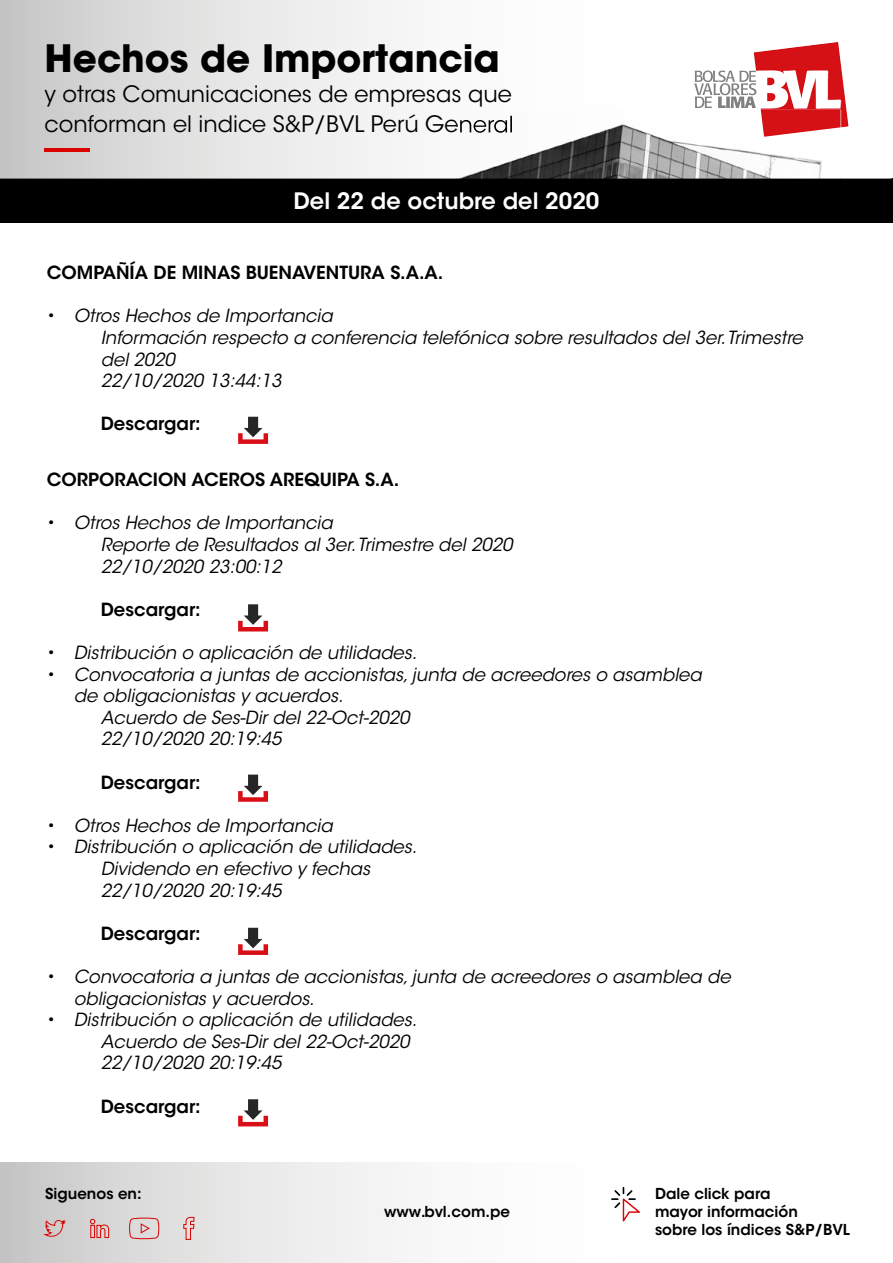
<style>
.page{position:relative;width:893px;height:1263px;background:#fff}
.page>*{position:absolute;margin:0;border:0;box-sizing:border-box;transform-origin:0 0}
.t1{font:700 37.5px "ITC Avant Garde Std";color:#000}
.t2{font:22.5px/30px "ITC Avant Garde Std";color:#000}
.t3{font:600 22.5px "ITC Avant Garde Std";color:#fff}
.t4{font:italic 18px/21.6px "ITC Avant Garde Std";color:#000}
.t5{font:600 18px "ITC Avant Garde Std";color:#000}
.t6{font:600 15px/18px "ITC Avant Garde Std";color:#000}
.s1{font-style:normal}
</style>
<div class="page">
<div style="left:0;top:179px;width:893px;height:44px;background:#000"></div>
<svg style="left:0;top:0;width:892px;height:179px"></svg>
<img style="left:754px;top:42px;width:94px;height:85px">
<svg style="left:694px;top:71px;width:62px;height:37px"></svg>
<img style="left:456px;top:109px;width:384px;height:70px">
<img style="left:456px;top:115px;width:56px;height:20px">
<img style="left:456px;top:116px;width:56px;height:17px">
<img style="left:761px;top:109px;width:79px;height:28px">
<hr style="left:45px;top:148px;width:45px;height:3px;background:#d90300">
<svg style="left:1px;top:1162px;width:623px;height:101px"></svg>
<svg style="left:44px;top:1216px;width:151px;height:24px;background:#d7c1c0"></svg>
<svg style="left:611px;top:1187px;width:29px;height:34px"></svg>
<svg style="left:238px;top:1099px;width:30px;height:27px"></svg>
<svg style="left:238px;top:928px;width:30px;height:27px"></svg>
<svg style="left:238px;top:774px;width:30px;height:28px"></svg>
<svg style="left:238px;top:604px;width:30px;height:27px"></svg>
<svg style="left:238px;top:417px;width:30px;height:27px"></svg>
<h1 class="t1" style="left:45px;top:34px;width:457px">Hechos de Importancia</h1>
<p class="t2" style="left:45px;top:80px;width:470px">y otras Comunicaciones de empresas que conforman el indice S&amp;P/BVL Perú General</p>
<p class="t3" style="left:293px;top:187px;width:307px">Del 22 de octubre del 2020</p>
<p class="t5" style="left:47px;top:261px;width:398px">COMPAÑÍA DE MINAS BUENAVENTURA S.A.A.</p>
<p class="t4" style="left:101px;top:305px;width:704px;text-indent:-54px"><span class="s1">•</span> Otros Hechos de Importancia<br>Información respecto a conferencia telefónica sobre resultados del 3er. Trimestre del 2020<br>22/10/2020 13:44:13</p>
<p class="t5" style="left:101px;top:412px;width:102px">Descargar:</p>
<p class="t5" style="left:47px;top:468px;width:354px">CORPORACION ACEROS AREQUIPA S.A.</p>
<p class="t4" style="left:101px;top:512px;width:413px;text-indent:-54px"><span class="s1">•</span> Otros Hechos de Importancia<br>Reporte de Resultados al 3er. Trimestre del 2020<br>22/10/2020 23:00:12</p>
<p class="t5" style="left:101px;top:598px;width:102px">Descargar:</p>
<p class="t4" style="left:47px;top:642px;width:372px"><span class="s1">•</span> Distribución o aplicación de utilidades.</p>
<p class="t4" style="left:47px;top:664px;width:657px"><span class="s1">•</span> Convocatoria a juntas de accionistas, junta de acreedores o asamblea</p>
<p class="t4" style="left:74px;top:685px;width:271px">de obligacionistas y acuerdos.</p>
<p class="t4" style="left:101px;top:707px;width:310px">Acuerdo de Ses-Dir del 22-Oct-2020</p>
<p class="t4" style="left:101px;top:728px;width:182px">22/10/2020 20:19:45</p>
<p class="t5" style="left:101px;top:771px;width:102px">Descargar:</p>
<p class="t4" style="left:47px;top:815px;width:287px"><span class="s1">•</span> Otros Hechos de Importancia</p>
<p class="t4" style="left:101px;top:836px;width:318px;text-indent:-54px"><span class="s1">•</span> Distribución o aplicación de utilidades.<br>Dividendo en efectivo y fechas<br>22/10/2020 20:19:45</p>
<p class="t5" style="left:101px;top:922px;width:102px">Descargar:</p>
<p class="t4" style="left:74px;top:966px;width:658px;text-indent:-27px"><span class="s1">•</span> Convocatoria a juntas de accionistas, junta de acreedores o asamblea de obligacionistas y acuerdos.</p>
<p class="t4" style="left:101px;top:1009px;width:318px;text-indent:-54px"><span class="s1">•</span> Distribución o aplicación de utilidades.<br>Acuerdo de Ses-Dir del 22-Oct-2020<br>22/10/2020 20:19:45</p>
<p class="t5" style="left:101px;top:1095px;width:102px">Descargar:</p>
<p class="t6" style="left:45px;top:1185px;width:98px">Siguenos en:</p>
<p class="t6" style="left:655px;top:1185px;width:196px">Dale click para<br>mayor información<br>sobre los índices S&amp;P/BVL</p>
<p class="t6" style="left:384px;top:1203px;width:127px">www.bvl.com.pe</p>
</div>
